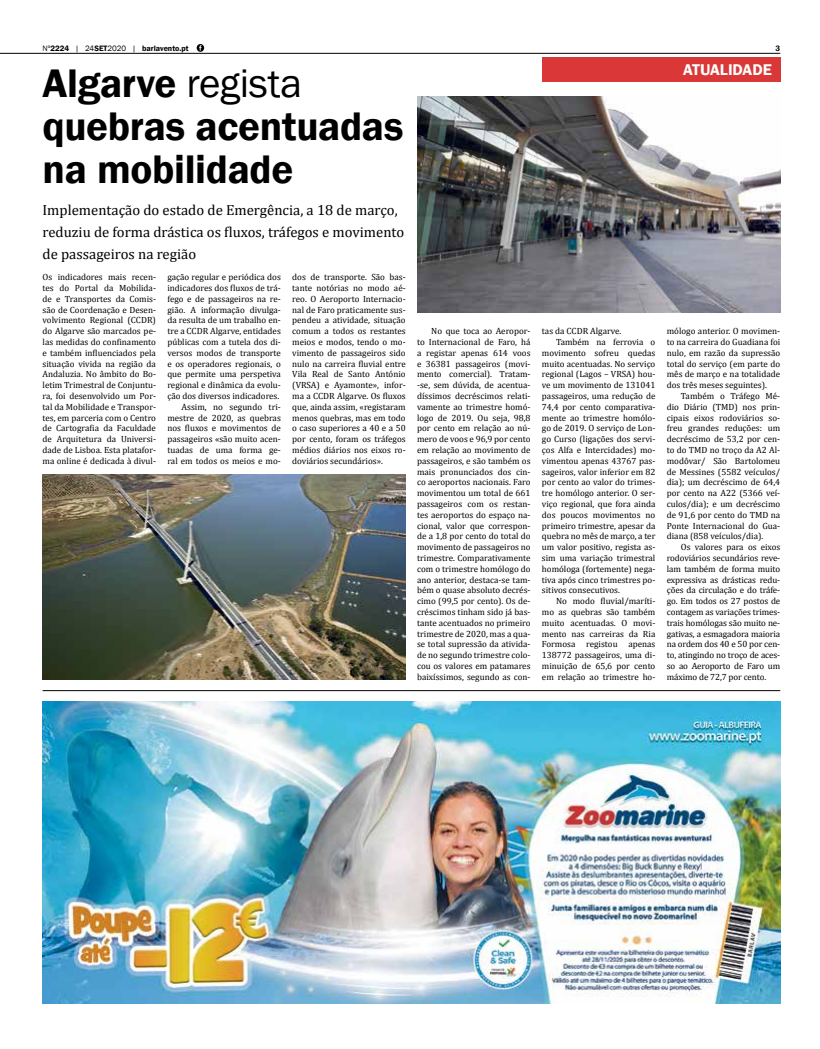
<style>
.page{position:relative;width:820px;height:1049px;background:#fff}
.page>*{position:absolute;margin:0;border:0;box-sizing:border-box;transform-origin:0 0}
.t1{font:600 41px/43.2px "Franklin Gothic";letter-spacing:-.01em;color:#000}
.t2{font:600 16px "Franklin Gothic";color:#fff}
.t3{font:14.7px/21.6px "Cambria";color:#000}
.t4{font:9px/10.8px "Cambria";color:#000;text-align:justify}
.t5{font:600 8px "Franklin Gothic";color:#000}
.s1{font-weight:400}
</style>
<div class="page">
<hr style="left:0;top:53px;width:780px;height:1px;background:#000">
<svg style="left:196px;top:44px;width:8px;height:8px"></svg>
<svg style="left:199px;top:45px;width:2px;height:6px"></svg>
<div style="left:542px;top:57px;width:238px;height:25px;background:#da3838"></div>
<img style="left:43px;top:701px;width:737px;height:303px">
<hr style="left:43px;top:690px;width:737px;height:1px;background:#000">
<img style="left:417px;top:97px;width:363px;height:216px">
<img style="left:43px;top:475px;width:362px;height:205px">
<p class="t5" style="left:43px;top:43px;width:147px"><span class="s1">Nº</span>2224 <span class="s1">| 24</span>SET<span class="s1">2020 |</span> barlavento.pt</p>
<p class="t5" style="left:775px;top:43px;width:6px">3</p>
<h2 class="t2" style="left:683px;top:60px;width:90px">ATUALIDADE</h2>
<h1 class="t1" style="left:43px;top:62px;width:362px">Algarve <span class="s1">regista </span>quebras acentuadas na mobilidade</h1>
<h3 class="t3" style="left:43px;top:199px;width:363px">Implementação do estado de Emergência, a 18 de março, reduziu de forma drástica os fluxos, tráfegos e movimento de passageiros na região</h3>
<p class="t4" style="left:43px;top:272px;width:115px">Os indicadores mais recen&shy;tes do Portal da Mobilida&shy;de e Transportes da Comis&shy;são de Coordenação e Desen&shy;volvimento Regional (CCDR) do Algarve são marcados pe&shy;las medidas do confinamento e também influenciados pela situação vivida na região da Andaluzia. No âmbito do Bo&shy;letim Trimestral de Conjuntu&shy;ra, foi desenvolvido um Por&shy;tal da Mobilidade e Transpor&shy;tes, em parceria com o Centro de Cartografia da Faculdade de Arquitetura da Universi&shy;dade de Lisboa. Esta platafor&shy;ma online é dedicada à divul-</p>
<p class="t4" style="left:167px;top:272px;width:115px;text-align:right">gação regular e periódica dos indicadores dos fluxos de trá&shy;fego e de passageiros na re&shy;gião. A informação divulga&shy;da resulta de um trabalho en&shy;tre a CCDR Algarve, entidades públicas com a tutela dos di&shy;versos modos de transporte e os operadores regionais, o que permite uma perspetiva regional e dinâmica da evolu&shy;ção dos diversos indicadores.<br>Assim, no segundo tri&shy;mestre de 2020, as quebras nos fluxos e movimentos de passageiros «são muito acen&shy;tuadas de uma forma ge&shy;ral em todos os meios e mo-</p>
<p class="t4" style="left:292px;top:272px;width:115px">dos de transporte. São bas&shy;tante notórias no modo aé&shy;reo. O Aeroporto Internacio&shy;nal de Faro praticamente sus&shy;pendeu a atividade, situação comum a todos os restantes meios e modos, tendo o mo&shy;vimento de passageiros sido nulo na carreira fluvial entre Vila Real de Santo António (VRSA) e Ayamonte», infor&shy;ma a CCDR Algarve. Os fluxos que, ainda assim, «registaram menos quebras, mas em todo o caso superiores a 40 e a 50 por cento, foram os tráfegos médios diários nos eixos ro&shy;doviários secundários».</p>
<p class="t4" style="left:417px;top:326px;width:115px;text-indent:14px">No que toca ao Aeropor&shy;to Internacional de Faro, há a registar apenas 614 voos e 36381 passageiros (movi&shy;mento comercial). Tratam--se, sem dúvida, de acentua&shy;díssimos decréscimos relati&shy;vamente ao trimestre homó&shy;logo de 2019. Ou seja, 98,8 por cento em relação ao nú&shy;mero de voos e 96,9 por cento em relação ao movimento de passageiros, e são também os mais pronunciados dos cin&shy;co aeroportos nacionais. Faro movimentou um total de 661 passageiros com os restan&shy;tes aeroportos do espaço na&shy;cional, valor que correspon&shy;de a 1,8 por cento do total do movimento de passageiros no trimestre. Comparativamente com o trimestre homólogo do ano anterior, destaca-se tam&shy;bém o quase absoluto decrés&shy;cimo (99,5 por cento). Os de&shy;créscimos tinham sido já bas&shy;tante acentuados no primeiro trimestre de 2020, mas a qua&shy;se total supressão da ativida&shy;de no segundo trimestre colo&shy;cou os valores em patamares baixíssimos, segundo as con-</p>
<p class="t4" style="left:541px;top:326px;width:81px">tas da CCDR Algarve.</p>
<p class="t4" style="left:556px;top:336px;width:101px">Também na ferrovia o</p>
<p class="t4" style="left:541px;top:347px;width:115px">movimento sofreu quedas</p>
<p class="t4" style="left:541px;top:358px;width:115px">muito acentuadas. No serviço</p>
<p class="t4" style="left:541px;top:369px;width:115px">regional (Lagos – VRSA) hou-</p>
<p class="t4" style="left:541px;top:380px;width:115px">ve um movimento de 131041</p>
<p class="t4" style="left:541px;top:390px;width:115px">passageiros, uma redução de</p>
<p class="t4" style="left:541px;top:401px;width:115px">74,4 por cento comparativa-</p>
<p class="t4" style="left:541px;top:412px;width:115px">mente ao trimestre homólo-</p>
<p class="t4" style="left:541px;top:423px;width:115px">go de 2019. O serviço de Lon-</p>
<p class="t4" style="left:541px;top:434px;width:115px">go Curso (ligações dos servi-</p>
<p class="t4" style="left:541px;top:444px;width:115px">ços Alfa e Intercidades) mo-</p>
<p class="t4" style="left:541px;top:455px;width:115px">vimentou apenas 43767 pas-</p>
<p class="t4" style="left:541px;top:466px;width:115px">sageiros, valor inferior em 82</p>
<p class="t4" style="left:541px;top:477px;width:115px">por cento ao valor do trimes-</p>
<p class="t4" style="left:541px;top:488px;width:115px">tre homólogo anterior. O ser-</p>
<p class="t4" style="left:541px;top:498px;width:115px">viço regional, que fora ainda</p>
<p class="t4" style="left:541px;top:509px;width:115px">dos poucos movimentos no</p>
<p class="t4" style="left:541px;top:520px;width:115px">primeiro trimestre, apesar da</p>
<p class="t4" style="left:541px;top:531px;width:115px">quebra no mês de março, a ter</p>
<p class="t4" style="left:541px;top:542px;width:115px">um valor positivo, regista as-</p>
<p class="t4" style="left:541px;top:552px;width:115px">sim uma variação trimestral</p>
<p class="t4" style="left:541px;top:563px;width:115px">homóloga (fortemente) nega-</p>
<p class="t4" style="left:541px;top:574px;width:115px">tiva após cinco trimestres po-</p>
<p class="t4" style="left:541px;top:585px;width:79px">sitivos consecutivos.</p>
<p class="t4" style="left:556px;top:596px;width:101px">No modo fluvial/maríti-</p>
<p class="t4" style="left:541px;top:606px;width:115px">mo as quebras são também</p>
<p class="t4" style="left:541px;top:617px;width:115px">muito acentuadas. O movi-</p>
<p class="t4" style="left:541px;top:628px;width:115px">mento nas carreiras da Ria</p>
<p class="t4" style="left:541px;top:639px;width:115px">Formosa registou apenas</p>
<p class="t4" style="left:541px;top:650px;width:115px">138772 passageiros, uma di-</p>
<p class="t4" style="left:541px;top:660px;width:115px">minuição de 65,6 por cento</p>
<p class="t4" style="left:541px;top:671px;width:115px">em relação ao trimestre ho-</p>
<p class="t4" style="left:666px;top:326px;width:115px">mólogo anterior. O movimen&shy;to na carreira do Guadiana foi nulo, em razão da supressão total do serviço (em parte do mês de março e na totalidade dos três meses seguintes).</p>
<p class="t4" style="left:666px;top:390px;width:115px;text-indent:14px">Também o Tráfego Mé&shy;dio Diário (TMD) nos prin&shy;cipais eixos rodoviários so&shy;freu grandes reduções: um decréscimo de 53,2 por cen&shy;to do TMD no troço da A2 Al&shy;modôvar/ São Bartolomeu de Messines (5582 veículos/ dia); um decréscimo de 64,4 por cento na A22 (5366 veí&shy;culos/dia); e um decréscimo de 91,6 por cento do TMD na Ponte Internacional do Gua&shy;diana (858 veículos/dia).</p>
<p class="t4" style="left:666px;top:542px;width:115px;text-indent:14px">Os valores para os eixos rodoviários secundários reve&shy;lam também de forma muito expressiva as drásticas redu&shy;ções da circulação e do tráfe&shy;go. Em todos os 27 postos de contagem as variações trimes&shy;trais homólogas são muito ne&shy;gativas, a esmagadora maioria na ordem dos 40 e 50 por cen&shy;to, atingindo no troço de aces&shy;so ao Aeroporto de Faro um máximo de 72,7 por cento.</p>
</div>
